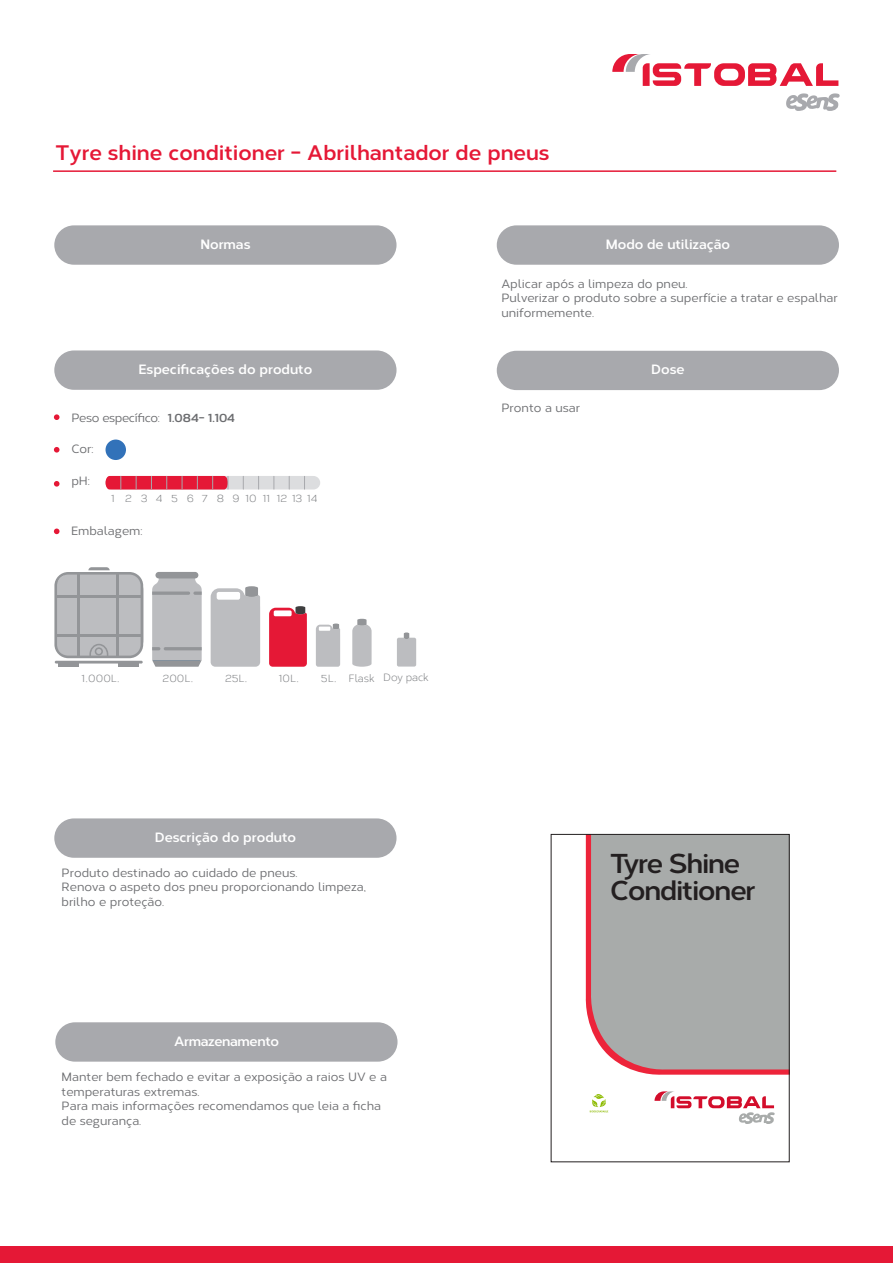
<style>
.page{position:relative;width:893px;height:1263px;background:#fff}
.page>*{position:absolute;margin:0;border:0;box-sizing:border-box;transform-origin:0 0}
.t1{font:700 27.3px/27.3px "Corbert";letter-spacing:-.04em;color:#231f20}
.t2{font:700 21px "Corbert";color:#e51836}
.t3{font:700 13.5px "Corbert";color:#fff}
.t4{font:700 13.5px "Corbert";letter-spacing:-.025em;color:#fff}
.t5{font:500 12px/14.4px "Corbert";color:#6c6d70}
.t6{font:500 12px "Corbert";letter-spacing:-.03em;color:#6c6d70}
.t7{font:10.5px "Corbert";color:#808285}
.t8{font:10.5px "Corbert";letter-spacing:.225em;color:#808285}
.s1{font-weight:700}
</style>
<div class="page">
<svg style="left:585px;top:836px;width:203px;height:239px;fill:#ed243a"></svg>
<svg style="left:590px;top:836px;width:198px;height:235px;background:#ada4a5"></svg>
<svg style="left:654px;top:1091px;width:121px;height:33px"></svg>
<svg style="left:590px;top:1094px;width:18px;height:18px"></svg>
<div style="left:54px;top:225px;width:342px;height:40px;background:#a8a9ad;border-radius:20px"></div>
<div style="left:497px;top:225px;width:342px;height:40px;background:#a8a9ad;border-radius:20px"></div>
<div style="left:55px;top:1022px;width:343px;height:40px;background:#a8a9ad;border-radius:20px"></div>
<div style="left:54px;top:350px;width:342px;height:40px;background:#a8a9ad;border-radius:20px"></div>
<div style="left:54px;top:818px;width:342px;height:40px;background:#a8a9ad;border-radius:20px"></div>
<svg style="left:786px;top:93px;width:54px;height:18px"></svg>
<svg style="left:612px;top:54px;width:226px;height:32px"></svg>
<div style="left:497px;top:351px;width:342px;height:39px;background:#a8a9ad;border-radius:20px"></div>
<svg style="left:54px;top:481px;width:6px;height:6px"></svg>
<svg style="left:54px;top:528px;width:6px;height:6px"></svg>
<div style="left:106px;top:476px;width:214px;height:13px;background:#dcdddf;border-radius:7px"></div>
<svg style="left:243px;top:476px;width:1px;height:13px"></svg>
<svg style="left:274px;top:476px;width:1px;height:13px"></svg>
<svg style="left:258px;top:476px;width:1px;height:13px"></svg>
<svg style="left:106px;top:476px;width:123px;height:13px;background:#e0233f"></svg>
<svg style="left:289px;top:476px;width:1px;height:13px"></svg>
<svg style="left:304px;top:476px;width:1px;height:13px"></svg>
<svg style="left:54px;top:414px;width:6px;height:6px"></svg>
<svg style="left:54px;top:447px;width:6px;height:6px"></svg>
<div style="left:106px;top:439px;width:20px;height:21px;background:#3272b9;border-radius:50%"></div>
<div style="left:0;top:1246px;width:893px;height:17px;background:#e51836"></div>
<hr style="left:53px;top:170px;width:783px;height:2px;background:#e51836">
<svg style="left:211px;top:586px;width:49px;height:81px;background:#c0c1c4"></svg>
<svg style="left:269px;top:606px;width:38px;height:61px;background:#e22e48"></svg>
<svg style="left:316px;top:623px;width:24px;height:44px"></svg>
<svg style="left:397px;top:632px;width:19px;height:34px"></svg>
<svg style="left:352px;top:619px;width:20px;height:48px"></svg>
<hr style="left:55px;top:661px;width:88px;height:2px;background:#939598">
<hr style="left:58px;top:663px;width:21px;height:4px;background:#939598">
<hr style="left:118px;top:663px;width:20px;height:4px;background:#939598">
<svg style="left:54px;top:567px;width:89px;height:91px;background:#b7b8bb"></svg>
<div style="left:155px;top:572px;width:43px;height:6px;background:#939598;border-radius:3px"></div>
<svg style="left:152px;top:575px;width:50px;height:92px;background:#b7b8bb"></svg>
<div style="left:551px;top:834px;width:239px;height:328px;border:1px solid #231f20"></div>
<h2 class="t2" style="left:56px;top:137px;width:495px">Tyre shine conditioner - Abrilhantador de pneus</h2>
<p class="t3" style="left:200px;top:234px;width:52px">Normas</p>
<p class="t3" style="left:606px;top:234px;width:126px">Modo de utilização</p>
<p class="t3" style="left:139px;top:359px;width:175px">Especificações do produto</p>
<p class="t6" style="left:71px;top:408px;width:165px">Peso específico: <span class="s1">1.084- 1.104</span></p>
<p class="t5" style="left:71px;top:441px;width:24px">Cor:</p>
<p class="t5" style="left:71px;top:473px;width:20px">pH:</p>
<p class="t5" style="left:71px;top:523px;width:73px">Embalagem:</p>
<p class="t8" style="left:111px;top:490px;width:208px">1 2 3 4 5 6 7 8 91011121314</p>
<p class="t7" style="left:82px;top:669px;width:40px">1.000L.</p>
<p class="t7" style="left:163px;top:669px;width:32px">200L.</p>
<p class="t7" style="left:225px;top:669px;width:24px">25L.</p>
<p class="t7" style="left:279px;top:669px;width:22px">10L.</p>
<p class="t7" style="left:321px;top:669px;width:109px">5L. Flask Doy pack</p>
<p class="t3" style="left:155px;top:827px;width:143px">Descrição do produto</p>
<p class="t5" style="left:62px;top:865px;width:306px">Produto destinado ao cuidado de pneus.<br>Renova o aspeto dos pneu proporcionando limpeza, brilho e proteção.</p>
<p class="t4" style="left:174px;top:1031px;width:106px">Armazenamento</p>
<p class="t5" style="left:62px;top:1069px;width:327px">Manter bem fechado e evitar a exposição a raios UV e a temperaturas extremas.<br>Para mais informações recomendamos que leia a ficha de segurança.</p>
<p class="t5" style="left:501px;top:276px;width:338px">Aplicar após a limpeza do pneu.<br>Pulverizar o produto sobre a superfície a tratar e espalhar uniformemente.</p>
<p class="t5" style="left:501px;top:400px;width:80px">Pronto a usar</p>
<p class="t3" style="left:651px;top:359px;width:35px">Dose</p>
<h1 class="t1" style="left:610px;top:847px;width:147px">Tyre Shine<br>Conditioner</h1>
</div>
